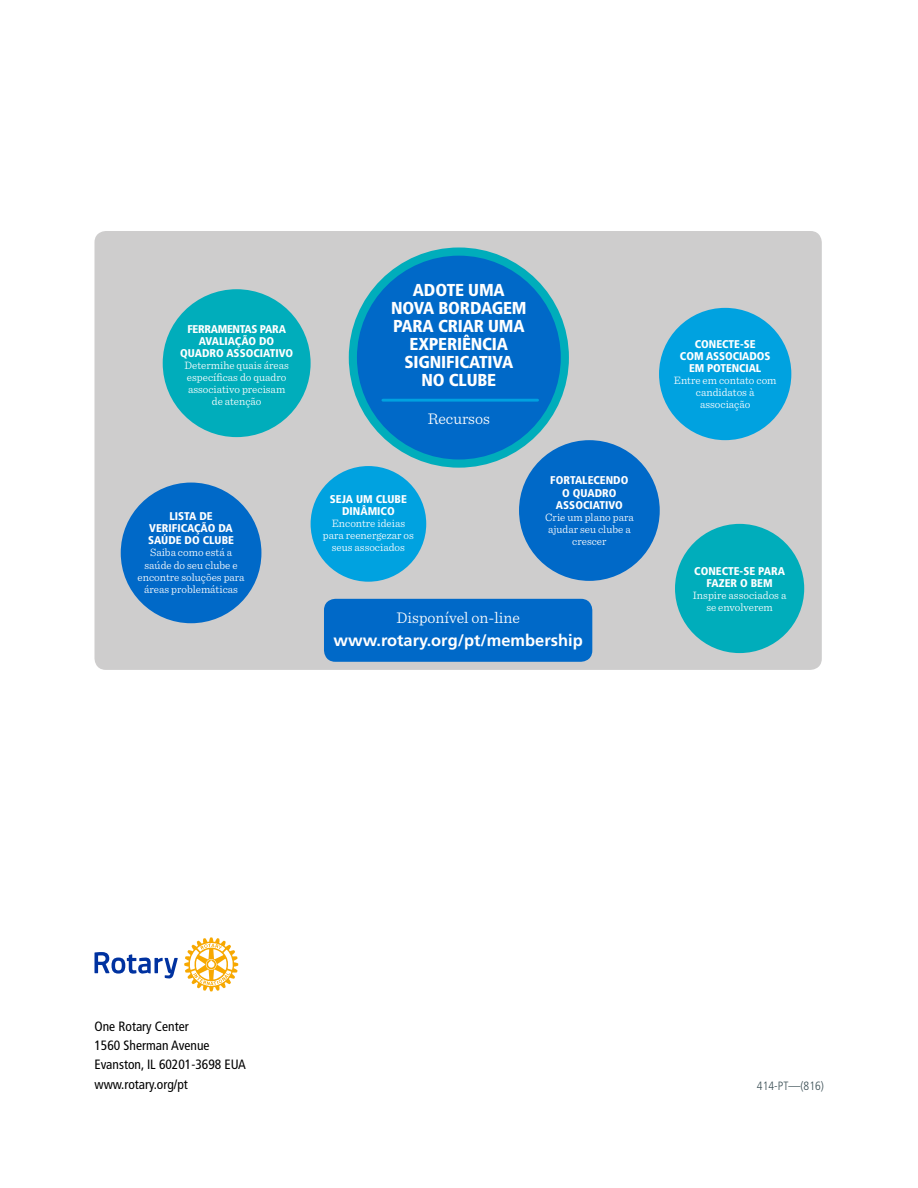
<style>
.page{position:relative;width:918px;height:1188px;background:#fff}
.page>*{position:absolute;margin:0;border:0;box-sizing:border-box;transform-origin:0 0}
.t1{font:900 condensed 17.25px/18.1px "Frutiger LT Std";letter-spacing:-.01em;color:#fff;text-align:center}
.t2{font:700 16.35px "Frutiger LT Std";color:#fff}
.t3{font:300 16.2px "Sentinel";color:#fff}
.t4{font:condensed 13.5px/19.5px "Frutiger LT Std";color:#000}
.t5{font:300 condensed 12px "Frutiger LT Std";color:#3c5056}
.t6{font:300 11.25px/12.1px "Sentinel";color:#fff;text-align:center}
.t7{font:900 condensed 11.25px/12.1px "Frutiger LT Std";color:#fff;text-align:center}
.t8{font:900 condensed 11.25px/12.1px "Frutiger LT Std";letter-spacing:-.02em;color:#fff;text-align:center}
</style>
<div class="page">
<svg style="left:95px;top:952px;width:83px;height:26px"></svg>
<svg style="left:184px;top:937px;width:54px;height:54px"></svg>
<div style="left:94px;top:231px;width:728px;height:439px;background:#cecdcd;border-radius:11px"></div>
<div style="left:519px;top:440px;width:141px;height:141px;background:#0069c8;border-radius:50%"></div>
<div style="left:121px;top:483px;width:140px;height:140px;background:#0069c8;border-radius:50%"></div>
<div style="left:675px;top:524px;width:129px;height:129px;background:#00adbb;border-radius:50%"></div>
<div style="left:311px;top:466px;width:115px;height:116px;background:#00a2e0;border-radius:50%"></div>
<div style="left:163px;top:289px;width:148px;height:148px;background:#00adbb;border-radius:50%"></div>
<div style="left:659px;top:308px;width:132px;height:132px;background:#00a2e0;border-radius:50%"></div>
<div style="left:324px;top:599px;width:268px;height:63px;background:#0069c8;border-radius:11px"></div>
<div style="left:349px;top:248px;width:220px;height:220px;background:#00adbb;border-radius:50%"></div>
<div style="left:357px;top:256px;width:204px;height:204px;background:#0069c8;border-radius:50%"></div>
<hr style="left:383px;top:399px;width:155px;height:3px;background:#00a2e0">
<p class="t8" style="left:180px;top:323px;width:115px">FERRAMENTAS PARA<br>AVALIAÇÃO DO<br>QUADRO ASSOCIATIVO</p>
<p class="t6" style="left:184px;top:358px;width:106px">Determihe quais áreas específicas do quadro associativo precisam de atenção</p>
<p class="t7" style="left:148px;top:510px;width:87px">LISTA DE<br>VERIFICAÇÃO DA<br>SAÚDE DO CLUBE</p>
<p class="t6" style="left:138px;top:546px;width:108px">Saiba como está a saúde do seu clube e encontre soluções para áreas problemáticas</p>
<h1 class="t1" style="left:391px;top:280px;width:137px">ADOTE UMA<br>NOVA BORDAGEM<br>PARA CRIAR UMA<br>EXPERIÊNCIA<br>SIGNIFICATIVA<br>NO CLUBE</h1>
<h3 class="t3" style="left:428px;top:406px;width:64px">Recursos</h3>
<p class="t7" style="left:330px;top:493px;width:79px">SEJA UM CLUBE<br>DINÂMICO</p>
<p class="t6" style="left:323px;top:517px;width:92px">Encontre ideias para reenergezar os seus associados</p>
<p class="t7" style="left:550px;top:474px;width:80px">FORTALECENDO<br>O QUADRO<br>ASSOCIATIVO</p>
<p class="t6" style="left:545px;top:510px;width:90px">Crie um plano para ajudar seu clube a crescer</p>
<h3 class="t3" style="left:396px;top:606px;width:125px">Disponível on-line</h3>
<h2 class="t2" style="left:334px;top:630px;width:251px">www.rotary.org/pt/membership</h2>
<p class="t7" style="left:680px;top:338px;width:92px">CONECTE-SE<br>COM ASSOCIADOS<br>EM POTENCIAL</p>
<p class="t6" style="left:674px;top:374px;width:104px">Entre em contato com candidatos à associação</p>
<p class="t7" style="left:694px;top:565px;width:92px">CONECTE-SE PARA<br>FAZER O BEM</p>
<p class="t6" style="left:693px;top:589px;width:95px">Inspire associados a se envolverem</p>
<p class="t4" style="left:94px;top:1016px;width:153px">One Rotary Center<br>1560 Sherman Avenue<br>Evanston, IL 60201-3698 EUA www.rotary.org/pt</p>
<p class="t5" style="left:757px;top:1079px;width:68px">414-PT—(816)</p>
</div>
